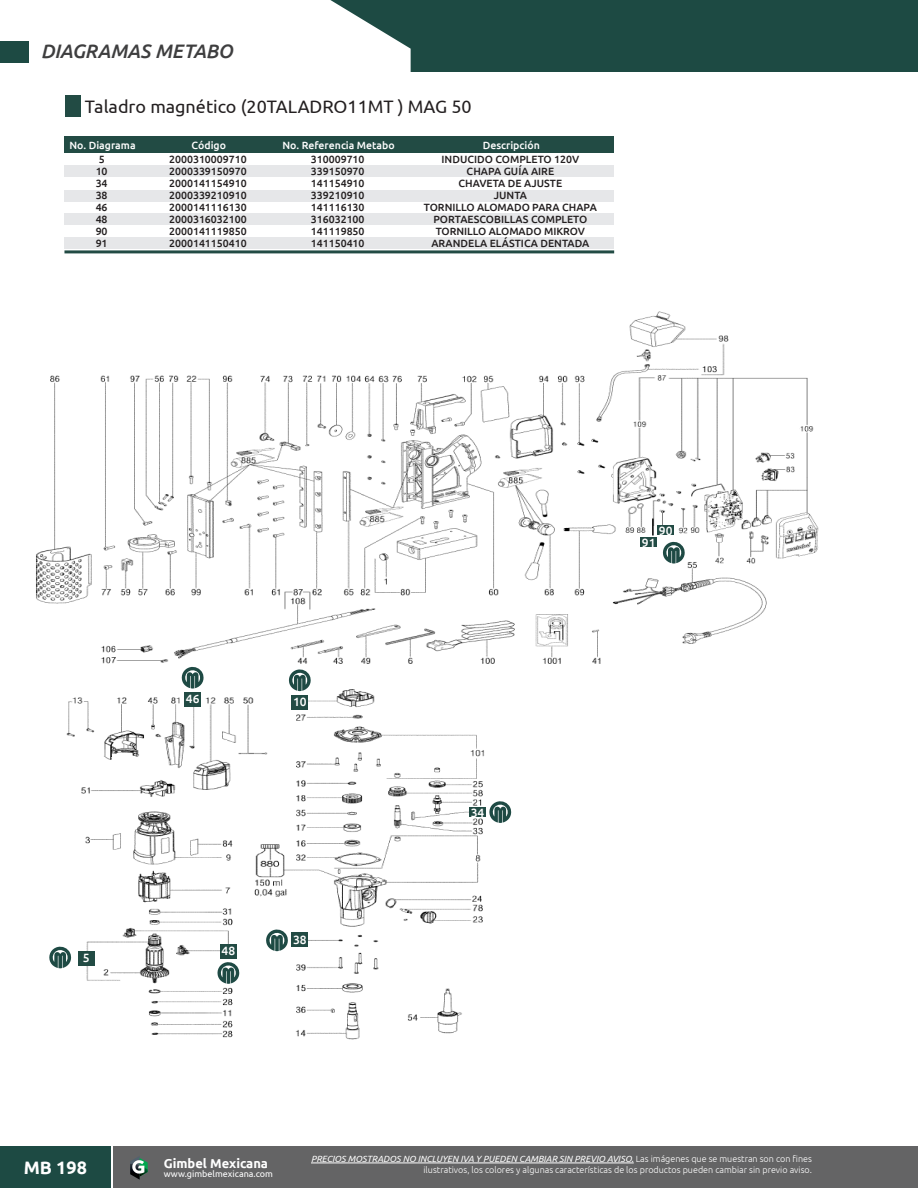
<style>
.page{position:relative;width:918px;height:1188px;background:#fff}
.page>*{position:absolute;margin:0;border:0;box-sizing:border-box;transform-origin:0 0}
.t1{font:italic 500 19.5px "Ubuntu";color:#3e3e3f}
.TÍTULOS_DE_PRODUCTOS{font:18px "Ubuntu";color:#231f20}
.t2{font:700 18px "Ubuntu";color:#fff}
.t3{font:700 12.9px "Ubuntu";color:#fff}
.COTAS{font:500 12px "Ubuntu";color:#fff}
.CODIGO{font:500 10.5px "Ubuntu";color:#231f20}
.ENCABEZADO_DE_TABLA{font:500 10.5px "Ubuntu";color:#fff}
.t4{font:300 9px/10.8px "Ubuntu";color:#fff;text-align:right}
.t5{font:9px "Ubuntu";color:#fff}
.s1{font-weight:400;font-style:italic}
</style>
<div class="page">
<div style="left:0;top:1146px;width:111px;height:42px;background:#1d4a43"></div>
<div style="left:113px;top:1146px;width:804px;height:42px;background:#646465"></div>
<svg style="left:130px;top:1156px;width:18px;height:24px"></svg>
<hr style="left:311px;top:1163px;width:323px;height:1px;background:#fff">
<div style="left:0;top:0;width:917px;height:72px;background:#1d4a43"></div>
<svg style="left:0;top:0;width:411px;height:72px;background:#eff2f1"></svg>
<div style="left:0;top:41px;width:28px;height:21px;background:#1d4a43"></div>
<div style="left:65px;top:96px;width:16px;height:21px;background:#224b44"></div>
<div style="left:65px;top:136px;width:549px;height:17px;background:#224b44"></div>
<hr style="left:64px;top:250px;width:550px;height:3px;background:#224b44">
<div style="left:65px;top:166px;width:549px;height:11px;background:#e6e7e9"></div>
<div style="left:65px;top:213px;width:549px;height:12px;background:#e6e7e9"></div>
<div style="left:65px;top:190px;width:549px;height:12px;background:#e6e7e9"></div>
<div style="left:65px;top:237px;width:549px;height:12px;background:#e6e7e9"></div>
<img style="left:36px;top:311px;width:783px;height:353px">
<img style="left:58px;top:689px;width:426px;height:350px">
<div style="left:78px;top:951px;width:16px;height:14px;background:#224b44"></div>
<div style="left:292px;top:695px;width:16px;height:14px;background:#224b44"></div>
<div style="left:469px;top:807px;width:17px;height:10px;background:#224b44"></div>
<div style="left:292px;top:933px;width:16px;height:14px;background:#224b44"></div>
<div style="left:185px;top:692px;width:16px;height:14px;background:#224b44"></div>
<div style="left:220px;top:944px;width:17px;height:14px;background:#224b44"></div>
<div style="left:658px;top:526px;width:16px;height:9px;background:#224b44"></div>
<div style="left:641px;top:537px;width:16px;height:10px;background:#224b44"></div>
<svg style="left:49px;top:946px;width:23px;height:22px"></svg>
<svg style="left:288px;top:669px;width:24px;height:22px"></svg>
<svg style="left:181px;top:666px;width:23px;height:23px"></svg>
<svg style="left:216px;top:961px;width:24px;height:23px"></svg>
<svg style="left:662px;top:541px;width:24px;height:23px"></svg>
<svg style="left:489px;top:801px;width:23px;height:22px"></svg>
<svg style="left:265px;top:929px;width:24px;height:22px"></svg>
<div style="left:647px;top:526px;width:9px;height:9px;background:#fff"></div>
<svg style="left:652px;top:519px;width:2px;height:16px"></svg>
<h1 class="t1" style="left:41px;top:39px;width:193px">DIAGRAMAS METABO</h1>
<p class="TÍTULOS_DE_PRODUCTOS" style="left:85px;top:96px;width:388px">Taladro magnético (20TALADRO11MT ) MAG 50</p>
<p class="CODIGO" style="left:99px;top:153px;width:7px">5</p>
<p class="CODIGO" style="left:96px;top:165px;width:13px">10</p>
<p class="CODIGO" style="left:96px;top:177px;width:13px">34</p>
<p class="CODIGO" style="left:96px;top:189px;width:13px">38</p>
<p class="CODIGO" style="left:96px;top:201px;width:13px">46</p>
<p class="CODIGO" style="left:96px;top:213px;width:13px">48</p>
<p class="CODIGO" style="left:96px;top:225px;width:13px">90</p>
<p class="CODIGO" style="left:96px;top:237px;width:13px">91</p>
<p class="ENCABEZADO_DE_TABLA" style="left:70px;top:138px;width:68px">No. Diagrama</p>
<p class="ENCABEZADO_DE_TABLA" style="left:192px;top:138px;width:36px">Código</p>
<p class="ENCABEZADO_DE_TABLA" style="left:283px;top:138px;width:114px">No. Referencia Metabo</p>
<p class="ENCABEZADO_DE_TABLA" style="left:483px;top:138px;width:59px">Descripción</p>
<p class="CODIGO" style="left:169px;top:153px;width:79px">2000310009710</p>
<p class="CODIGO" style="left:169px;top:165px;width:79px">2000339150970</p>
<p class="CODIGO" style="left:169px;top:177px;width:79px">2000141154910</p>
<p class="CODIGO" style="left:169px;top:189px;width:79px">2000339210910</p>
<p class="CODIGO" style="left:169px;top:201px;width:79px">2000141116130</p>
<p class="CODIGO" style="left:169px;top:213px;width:79px">2000316032100</p>
<p class="CODIGO" style="left:169px;top:225px;width:79px">2000141119850</p>
<p class="CODIGO" style="left:169px;top:237px;width:79px">2000141150410</p>
<p class="CODIGO" style="left:311px;top:153px;width:55px">310009710</p>
<p class="CODIGO" style="left:311px;top:165px;width:55px">339150970</p>
<p class="CODIGO" style="left:311px;top:177px;width:55px">141154910</p>
<p class="CODIGO" style="left:311px;top:189px;width:55px">339210910</p>
<p class="CODIGO" style="left:311px;top:201px;width:55px">141116130</p>
<p class="CODIGO" style="left:311px;top:213px;width:55px">316032100</p>
<p class="CODIGO" style="left:311px;top:225px;width:55px">141119850</p>
<p class="CODIGO" style="left:311px;top:237px;width:55px">141150410</p>
<p class="CODIGO" style="left:442px;top:153px;width:139px">INDUCIDO COMPLETO 120V</p>
<p class="CODIGO" style="left:467px;top:165px;width:89px">CHAPA GUÍA AIRE</p>
<p class="CODIGO" style="left:459px;top:177px;width:105px">CHAVETA DE AJUSTE</p>
<p class="CODIGO" style="left:494px;top:189px;width:35px">JUNTA</p>
<p class="CODIGO" style="left:424px;top:201px;width:174px">TORNILLO ALOMADO PARA CHAPA</p>
<p class="CODIGO" style="left:433px;top:213px;width:155px">PORTAESCOBILLAS COMPLETO</p>
<p class="CODIGO" style="left:436px;top:225px;width:151px">TORNILLO ALOMADO MIKROV</p>
<p class="CODIGO" style="left:431px;top:237px;width:159px">ARANDELA ELÁSTICA DENTADA</p>
<p class="COTAS" style="left:83px;top:950px;width:8px">5</p>
<p class="COTAS" style="left:186px;top:691px;width:15px">46</p>
<p class="COTAS" style="left:293px;top:694px;width:15px">10</p>
<p class="COTAS" style="left:222px;top:943px;width:15px">48</p>
<p class="COTAS" style="left:293px;top:932px;width:15px">38</p>
<p class="COTAS" style="left:471px;top:805px;width:15px">34</p>
<p class="COTAS" style="left:659px;top:523px;width:15px">90</p>
<p class="COTAS" style="left:642px;top:535px;width:15px">91</p>
<h2 class="t2" style="left:24px;top:1157px;width:65px">MB 198</h2>
<p class="t3" style="left:164px;top:1155px;width:106px">Gimbel Mexicana</p>
<p class="t5" style="left:164px;top:1169px;width:111px">www.gimbelmexicana.com</p>
<p class="t4" style="left:311px;top:1153px;width:503px"><span class="s1">PRECIOS MOSTRADOS NO INCLUYEN IVA Y PUEDEN CAMBIAR SIN PREVIO AVISO.</span> Las imágenes que se muestran son con fines ilustrativos, los colores y algunas características de los productos pueden cambiar sin previo aviso.</p>
</div>
